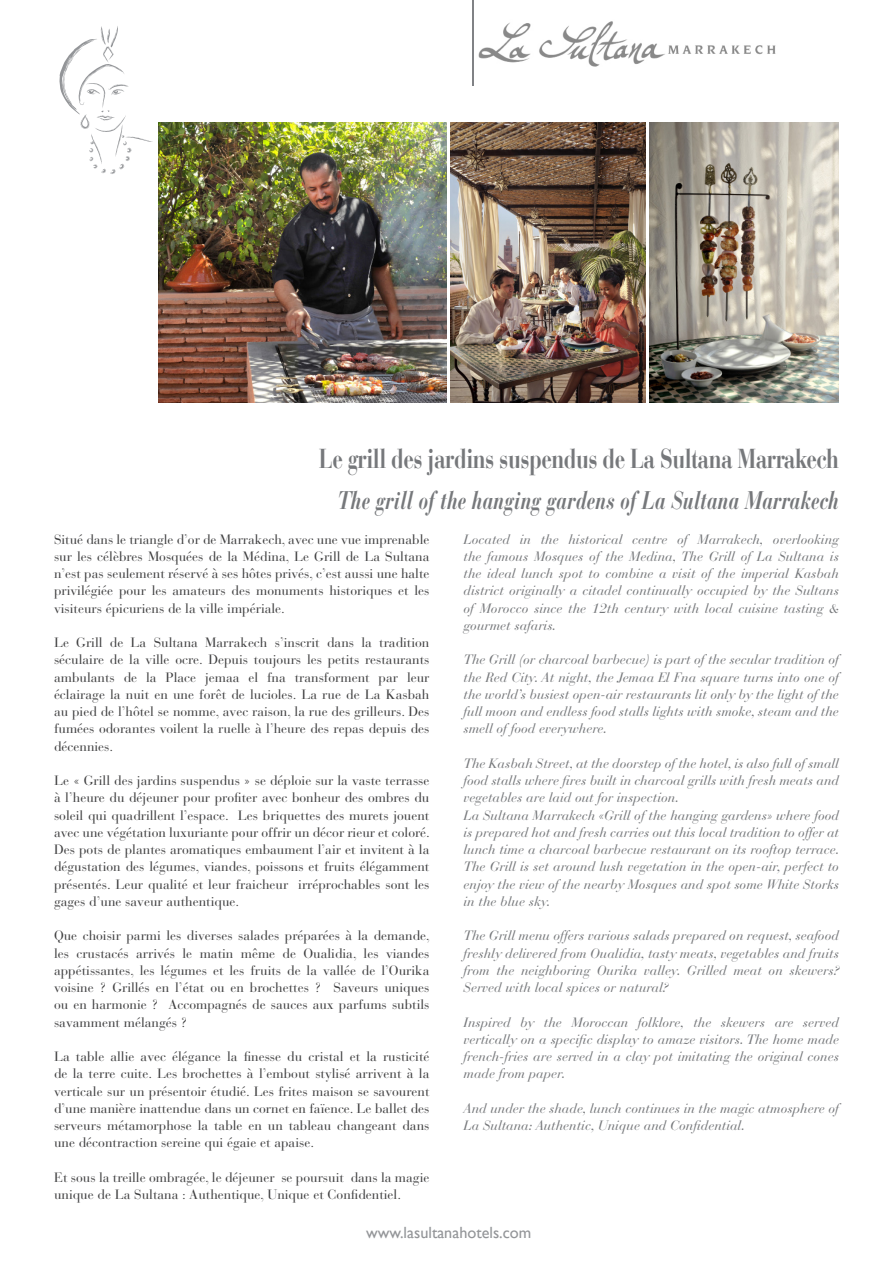
<style>
.page{position:relative;width:893px;height:1263px;background:#fff}
.page>*{position:absolute;margin:0;border:0;box-sizing:border-box;transform-origin:0 0}
.t1{font:700 27.3px "Bauer Bodoni Std";letter-spacing:-.025em;color:#76787b;scale:.77 1}
.t2{font:italic 700 25.35px "Bauer Bodoni Std";color:#76787b;scale:.77 1}
.t3{font:16.2px "Gill Sans";color:#939598}
.t4{font:13.5px/17.2px "Bauer Bodoni Std";color:#3e3e3f;text-align:justify}
.t5{font:italic 13.5px/17.2px "Bauer Bodoni Std";color:#76787b;text-align:justify}
</style>
<div class="page">
<img style="left:473px;top:9px;width:303px;height:71px">
<hr style="left:472px;top:0;width:1px;height:85px;background:#808285">
<svg style="left:59px;top:26px;width:94px;height:148px"></svg>
<img style="left:649px;top:122px;width:190px;height:281px">
<img style="left:451px;top:122px;width:194px;height:281px">
<img style="left:158px;top:122px;width:288px;height:281px">
<p class="t1" style="left:319px;top:442px;width:677px">Le grill des jardins suspendus de La Sultana Marrakech</p>
<p class="t2" style="left:337px;top:485px;width:653px">The grill of the hanging gardens of La Sultana Marrakech</p>
<p class="t4" style="left:54px;top:530px;width:377px">Situé dans le triangle d’or de Marrakech, avec une vue imprenable sur les célèbres Mosquées de la Médina, Le Grill de La Sultana n’est pas seulement réservé à ses hôtes privés, c’est aussi une halte privilégiée pour les amateurs des monuments historiques et les visiteurs épicuriens de la ville impériale.</p>
<p class="t4" style="left:54px;top:634px;width:377px">Le Grill de La Sultana Marrakech s’inscrit dans la tradition séculaire de la ville ocre. Depuis toujours les petits restaurants ambulants de la Place jemaa el fna transforment par leur éclairage la nuit en une forêt de lucioles. La rue de La Kasbah au pied de l’hôtel se nomme, avec raison, la rue des grilleurs. Des fumées odorantes voilent la ruelle à l’heure des repas depuis des décennies.</p>
<p class="t4" style="left:54px;top:772px;width:377px">Le « Grill des jardins suspendus » se déploie sur la vaste terrasse à l’heure du déjeuner pour profiter avec bonheur des ombres du soleil qui quadrillent l’espace. Les briquettes des murets jouent avec une végétation luxuriante pour offrir un décor rieur et coloré.<br>Des pots de plantes aromatiques embaument l’air et invitent à la dégustation des légumes, viandes, poissons et fruits élégamment présentés. Leur qualité et leur fraicheur irréprochables sont les gages d’une saveur authentique.</p>
<p class="t4" style="left:54px;top:927px;width:377px">Que choisir parmi les diverses salades préparées à la demande, les crustacés arrivés le matin même de Oualidia, les viandes appétissantes, les légumes et les fruits de la vallée de l’Ourika voisine ? Grillés en l’état ou en brochettes ? Saveurs uniques ou en harmonie ? Accompagnés de sauces aux parfums subtils savamment mélangés ?</p>
<p class="t4" style="left:54px;top:1048px;width:377px">La table allie avec élégance la finesse du cristal et la rusticité de la terre cuite. Les brochettes à l’embout stylisé arrivent à la verticale sur un présentoir étudié. Les frites maison se savourent d’une manière inattendue dans un cornet en faïence. Le ballet des serveurs métamorphose la table en un tableau changeant dans une décontraction sereine qui égaie et apaise.</p>
<p class="t4" style="left:54px;top:1169px;width:377px">Et sous la treille ombragée, le déjeuner se poursuit dans la magie unique de La Sultana : Authentique, Unique et Confidentiel.</p>
<p class="t5" style="left:463px;top:530px;width:377px">Located in the historical centre of Marrakech, overlooking the famous Mosques of the Medina, The Grill of La Sultana is the ideal lunch spot to combine a visit of the imperial Kasbah district originally a citadel continually occupied by the Sultans of Morocco since the 12th century with local cuisine tasting &amp; gourmet safaris.</p>
<p class="t5" style="left:463px;top:651px;width:377px">The Grill (or charcoal barbecue) is part of the secular tradition of the Red City. At night, the Jemaa El Fna square turns into one of the world’s busiest open-air restaurants lit only by the light of the full moon and endless food stalls lights with smoke, steam and the smell of food everywhere.</p>
<p class="t5" style="left:463px;top:755px;width:377px">The Kasbah Street, at the doorstep of the hotel, is also full of small food stalls where fires built in charcoal grills with fresh meats and vegetables are laid out for inspection.</p>
<p class="t5" style="left:463px;top:806px;width:377px">La Sultana Marrakech «Grill of the hanging gardens» where food is prepared hot and fresh carries out this local tradition to offer at lunch time a charcoal barbecue restaurant on its rooftop terrace.<br>The Grill is set around lush vegetation in the open-air, perfect to enjoy the view of the nearby Mosques and spot some White Storks in the blue sky.</p>
<p class="t5" style="left:463px;top:927px;width:377px">The Grill menu offers various salads prepared on request, seafood freshly delivered from Oualidia, tasty meats, vegetables and fruits from the neighboring Ourika valley. Grilled meat on skewers?<br>Served with local spices or natural?</p>
<p class="t5" style="left:463px;top:1013px;width:377px">Inspired by the Moroccan folklore, the skewers are served vertically on a specific display to amaze visitors. The home made french-fries are served in a clay pot imitating the original cones made from paper.</p>
<p class="t5" style="left:463px;top:1100px;width:377px">And under the shade, lunch continues in the magic atmosphere of<br>La Sultana: Authentic, Unique and Confidential.</p>
<p class="t3" style="left:366px;top:1223px;width:167px">www.lasultanahotels.com</p>
</div>
